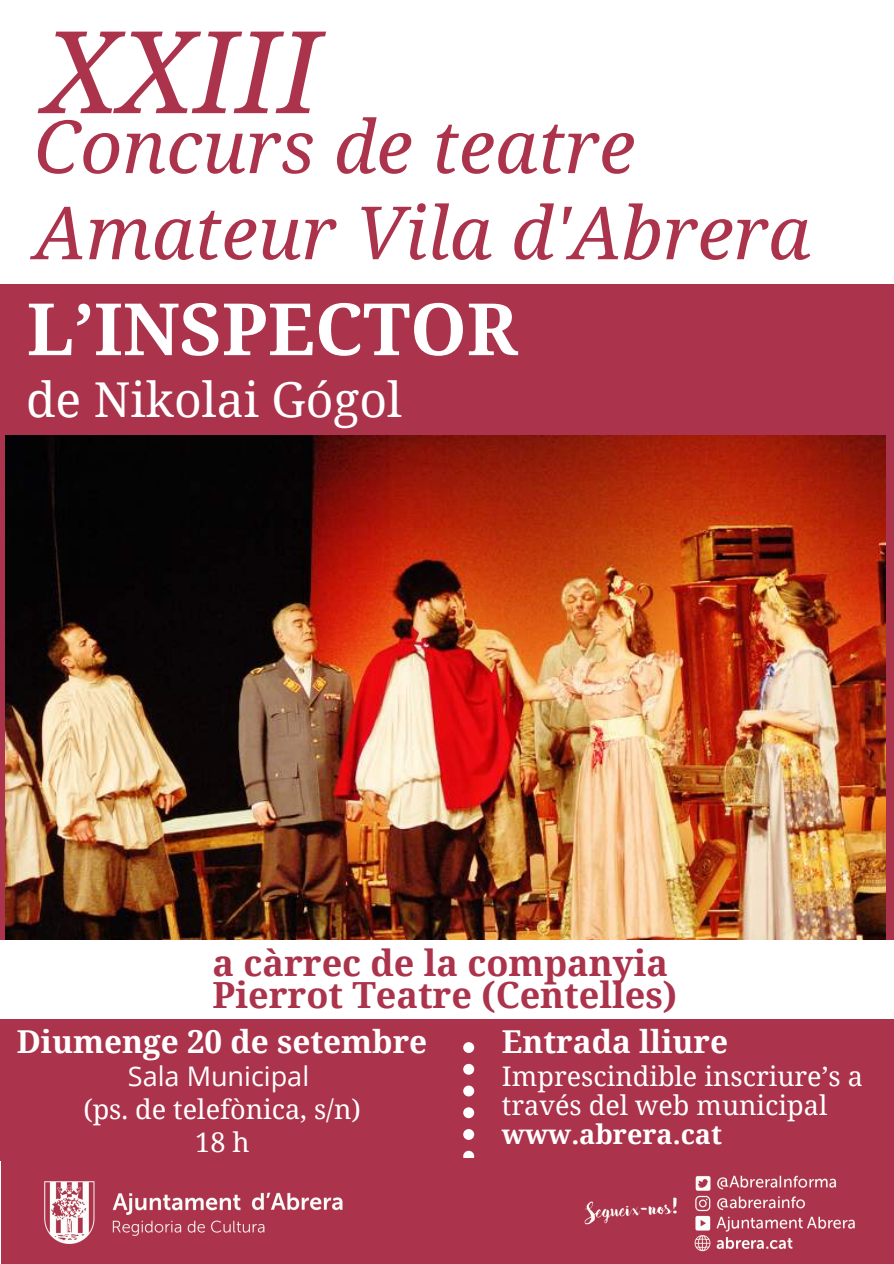
<style>
.page{position:relative;width:894px;height:1264px;background:#fff}
.page>*{position:absolute;margin:0;border:0;box-sizing:border-box;transform-origin:0 0}
.t1{font:italic 114.15px "Noto Serif";color:#ab334c}
.t2{font:italic 73.5px/86.1px "Noto Serif";color:#ab334c}
.t3{font:700 72px "Noto Serif";color:#fff}
.t4{font:48px "Noto Serif";color:#fff}
.t5{font:700 36px/32.7px "Noto Serif";color:#ab334c}
.t6{font:700 31.5px "Noto Serif";color:#fff}
.t7{font:27px/29.2px "Noto Serif";color:#fff}
.t8{font:700 27px "Noto Serif";color:#fff}
.t9{font:27px "Open Sans";color:#fff}
</style>
<div class="page">
<div style="left:0;top:284px;width:893px;height:877px;background:#ab334c"></div>
<img style="left:5px;top:435px;width:880px;height:505px">
<div style="left:0;top:940px;width:893px;height:78px;background:#fff"></div>
<svg style="left:463px;top:1042px;width:11px;height:116px"></svg>
<img style="left:1px;top:1161px;width:892px;height:102px">
<h1 class="t1" style="left:43px;top:-9px;width:278px">XXIII</h1>
<h2 class="t2" style="left:34px;top:101px;width:777px">Concurs de teatre<br>Amateur Vila d'Abrera</h2>
<h3 class="t3" style="left:27px;top:278px;width:492px">L’INSPECTOR</h3>
<h3 class="t4" style="left:26px;top:366px;width:377px">de Nikolai Gógol</h3>
<h3 class="t5" style="left:212px;top:945px;width:466px">a càrrec de la companyia<br>Pierrot Teatre (Centelles)</h3>
<p class="t6" style="left:17px;top:1019px;width:412px">Diumenge 20 de setembre</p>
<p class="t9" style="left:128px;top:1057px;width:183px">Sala Municipal</p>
<p class="t7" style="left:83px;top:1093px;width:279px">(ps. de telefònica, s/n)</p>
<p class="t7" style="left:195px;top:1127px;width:56px">18 h</p>
<p class="t6" style="left:502px;top:1018px;width:227px">Entrada lliure</p>
<p class="t7" style="left:502px;top:1060px;width:362px">Imprescindible inscriure’s a través del web municipal</p>
<p class="t8" style="left:502px;top:1115px;width:221px">www.abrera.cat</p>
</div>
